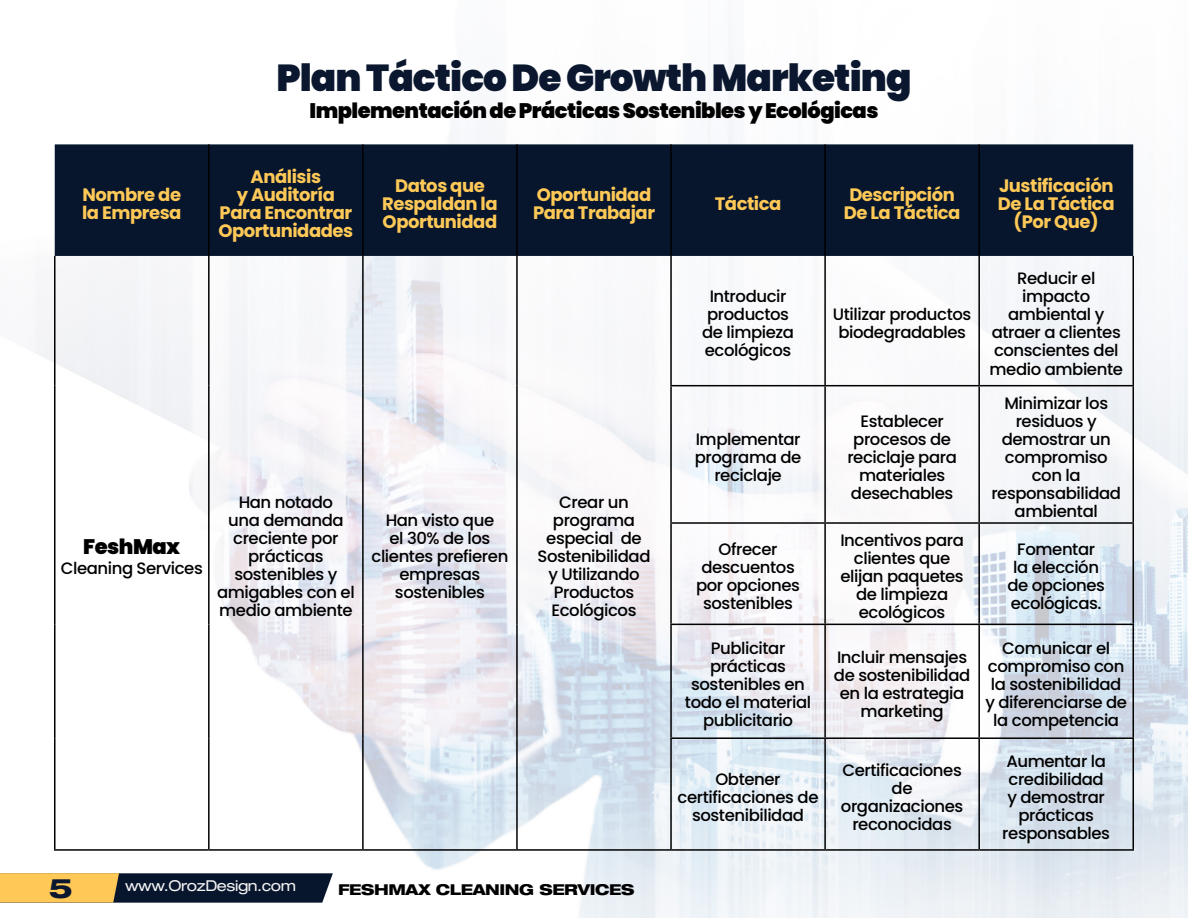
<style>
.page{position:relative;width:1188px;height:918px;background:#fff}
.page>*{position:absolute;margin:0;border:0;box-sizing:border-box;transform-origin:0 0}
.t1{font:900 37.5px "Poppins";letter-spacing:-.025em;color:#0a172e}
.t2{font:800 expanded 27px "Helvetica Neue";color:#0a172e}
.t3{font:900 21px "Poppins";letter-spacing:-.025em;color:#000}
.t4{font:700 18px/18px "Poppins";letter-spacing:-.025em;color:#ffc958;text-align:center}
.t5{font:500 16.5px/18px "Poppins";letter-spacing:-.025em;color:#000;text-align:center}
.t6{font:800 expanded 15px "Helvetica Neue";letter-spacing:-.025em;color:#000}
.t7{font:expanded 15px "Helvetica Neue";letter-spacing:-.025em;color:#f4f4f4}
</style>
<div class="page">
<img style="left:35px;top:65px;width:1153px;height:853px">
<svg style="left:0;top:873px;width:333px;height:30px;background:#635a42"></svg>
<div style="left:55px;top:144px;width:1078px;height:112px;background:#07162d"></div>
<hr style="left:208px;top:144px;width:2px;height:112px;background:#000">
<hr style="left:362px;top:144px;width:2px;height:112px;background:#000">
<hr style="left:516px;top:144px;width:2px;height:112px;background:#000">
<hr style="left:670px;top:144px;width:2px;height:112px;background:#000">
<hr style="left:824px;top:144px;width:2px;height:112px;background:#000">
<hr style="left:978px;top:144px;width:2px;height:112px;background:#000">
<hr style="left:54px;top:256px;width:2px;height:130px;background:#000">
<hr style="left:208px;top:256px;width:2px;height:130px;background:#000">
<hr style="left:362px;top:256px;width:2px;height:130px;background:#000">
<hr style="left:516px;top:256px;width:2px;height:130px;background:#000">
<hr style="left:670px;top:256px;width:2px;height:129px;background:#000">
<hr style="left:824px;top:256px;width:2px;height:129px;background:#000">
<hr style="left:978px;top:256px;width:2px;height:129px;background:#000">
<hr style="left:1132px;top:256px;width:2px;height:129px;background:#000">
<hr style="left:54px;top:386px;width:2px;height:137px;background:#000">
<hr style="left:208px;top:386px;width:2px;height:137px;background:#000">
<hr style="left:362px;top:386px;width:2px;height:137px;background:#000">
<hr style="left:516px;top:386px;width:2px;height:137px;background:#000">
<hr style="left:670px;top:385px;width:155px;height:1px;background:#000">
<hr style="left:670px;top:386px;width:2px;height:136px;background:#000">
<hr style="left:825px;top:385px;width:154px;height:1px;background:#000">
<hr style="left:824px;top:386px;width:2px;height:136px;background:#000">
<hr style="left:979px;top:385px;width:155px;height:1px;background:#000">
<hr style="left:978px;top:386px;width:2px;height:136px;background:#000">
<hr style="left:1132px;top:386px;width:2px;height:136px;background:#000">
<hr style="left:54px;top:523px;width:2px;height:101px;background:#000">
<hr style="left:208px;top:523px;width:2px;height:101px;background:#000">
<hr style="left:362px;top:523px;width:2px;height:101px;background:#000">
<hr style="left:516px;top:523px;width:2px;height:101px;background:#000">
<hr style="left:670px;top:522px;width:155px;height:2px;background:#000">
<hr style="left:670px;top:524px;width:2px;height:100px;background:#000">
<hr style="left:825px;top:522px;width:154px;height:2px;background:#000">
<hr style="left:824px;top:524px;width:2px;height:100px;background:#000">
<hr style="left:979px;top:522px;width:155px;height:2px;background:#000">
<hr style="left:978px;top:524px;width:2px;height:100px;background:#000">
<hr style="left:1132px;top:524px;width:2px;height:100px;background:#000">
<hr style="left:54px;top:624px;width:2px;height:114px;background:#000">
<hr style="left:208px;top:624px;width:2px;height:114px;background:#000">
<hr style="left:362px;top:624px;width:2px;height:114px;background:#000">
<hr style="left:516px;top:624px;width:2px;height:114px;background:#000">
<hr style="left:670px;top:624px;width:155px;height:1px;background:#000">
<hr style="left:670px;top:625px;width:2px;height:112px;background:#000">
<hr style="left:825px;top:624px;width:154px;height:1px;background:#000">
<hr style="left:824px;top:625px;width:2px;height:112px;background:#000">
<hr style="left:979px;top:624px;width:155px;height:1px;background:#000">
<hr style="left:978px;top:625px;width:2px;height:112px;background:#000">
<hr style="left:1132px;top:625px;width:2px;height:112px;background:#000">
<hr style="left:54px;top:738px;width:2px;height:111px;background:#000">
<hr style="left:208px;top:738px;width:2px;height:111px;background:#000">
<hr style="left:362px;top:738px;width:2px;height:111px;background:#000">
<hr style="left:516px;top:738px;width:2px;height:111px;background:#000">
<hr style="left:670px;top:737px;width:155px;height:2px;background:#000">
<hr style="left:670px;top:739px;width:2px;height:110px;background:#000">
<hr style="left:825px;top:737px;width:154px;height:2px;background:#000">
<hr style="left:824px;top:739px;width:2px;height:110px;background:#000">
<hr style="left:979px;top:737px;width:155px;height:2px;background:#000">
<hr style="left:978px;top:739px;width:2px;height:110px;background:#000">
<hr style="left:1132px;top:739px;width:2px;height:110px;background:#000">
<hr style="left:54px;top:849px;width:155px;height:2px;background:#000">
<hr style="left:209px;top:849px;width:154px;height:2px;background:#000">
<hr style="left:363px;top:849px;width:154px;height:2px;background:#000">
<hr style="left:517px;top:849px;width:154px;height:2px;background:#000">
<hr style="left:671px;top:849px;width:154px;height:2px;background:#000">
<hr style="left:825px;top:849px;width:154px;height:2px;background:#000">
<hr style="left:979px;top:849px;width:155px;height:2px;background:#000">
<h1 class="t1" style="left:276px;top:56px;width:637px">Plan Táctico De Growth Marketing</h1>
<p class="t3" style="left:309px;top:99px;width:571px">Implementación de Prácticas Sostenibles y Ecológicas</p>
<p class="t4" style="left:82px;top:185px;width:101px;text-align:left">Nombre de la Empresa</p>
<p class="t3" style="left:83px;top:535px;width:98px">FeshMax</p>
<p class="t5" style="left:61px;top:559px;width:144px">Cleaning Services</p>
<p class="t4" style="left:218px;top:167px;width:136px">Análisis<br>y Auditoría<br>Para Encontrar<br>Oportunidades</p>
<p class="t4" style="left:382px;top:176px;width:117px">Datos que<br>Respaldan la<br>Oportunidad</p>
<p class="t4" style="left:533px;top:185px;width:124px;text-align:left">Oportunidad<br>Para Trabajar</p>
<p class="t4" style="left:715px;top:194px;width:68px">Táctica</p>
<p class="t4" style="left:844px;top:185px;width:118px">Descripción<br>De La Táctica</p>
<p class="t4" style="left:998px;top:176px;width:118px">Justificación<br>De La Táctica (Por Que)</p>
<p class="t5" style="left:217px;top:493px;width:139px">Han notado<br>una demanda creciente por prácticas sostenibles y amigables con el medio ambiente</p>
<p class="t5" style="left:372px;top:511px;width:138px">Han visto que<br>el 30% de los clientes prefieren empresas sostenibles</p>
<p class="t5" style="left:537px;top:493px;width:115px">Crear un programa especial de<br>Sostenibilidad y Utilizando<br>Productos<br>Ecológicos</p>
<p class="t5" style="left:702px;top:288px;width:94px">Introducir productos de limpieza ecológicos</p>
<p class="t5" style="left:695px;top:430px;width:108px">Implementar programa de reciclaje</p>
<p class="t5" style="left:833px;top:306px;width:140px">Utilizar productos biodegradables</p>
<p class="t5" style="left:847px;top:412px;width:111px">Establecer procesos de reciclaje para materiales desechables</p>
<p class="t5" style="left:990px;top:270px;width:135px">Reducir el impacto ambiental y atraer a clientes conscientes del medio ambiente</p>
<p class="t5" style="left:991px;top:394px;width:131px">Minimizar los residuos y demostrar un compromiso con la responsabilidad ambiental</p>
<p class="t5" style="left:696px;top:541px;width:105px">Ofrecer descuentos por opciones sostenibles</p>
<p class="t5" style="left:840px;top:532px;width:125px">Incentivos para clientes que elijan paquetes de limpieza ecológicos</p>
<p class="t5" style="left:1007px;top:541px;width:99px">Fomentar<br>la elección de opciones ecológicas.</p>
<p class="t5" style="left:685px;top:639px;width:128px">Publicitar prácticas sostenibles en todo el material publicitario</p>
<p class="t5" style="left:834px;top:648px;width:138px">Incluir mensajes de sostenibilidad en la estrategia marketing</p>
<p class="t5" style="left:985px;top:639px;width:143px">Comunicar el compromiso con la sostenibilidad y diferenciarse de la competencia</p>
<p class="t5" style="left:678px;top:770px;width:142px">Obtener certificaciones de sostenibilidad</p>
<p class="t5" style="left:841px;top:761px;width:124px">Certificaciones de organizaciones reconocidas</p>
<p class="t5" style="left:1002px;top:752px;width:109px">Aumentar la credibilidad y demostrar prácticas responsables</p>
<h2 class="t2" style="left:49px;top:871px;width:25px">5</h2>
<p class="t7" style="left:125px;top:877px;width:173px">www.OrozDesign.com</p>
<p class="t6" style="left:338px;top:880px;width:298px">FESHMAX CLEANING SERVICES</p>
</div>
